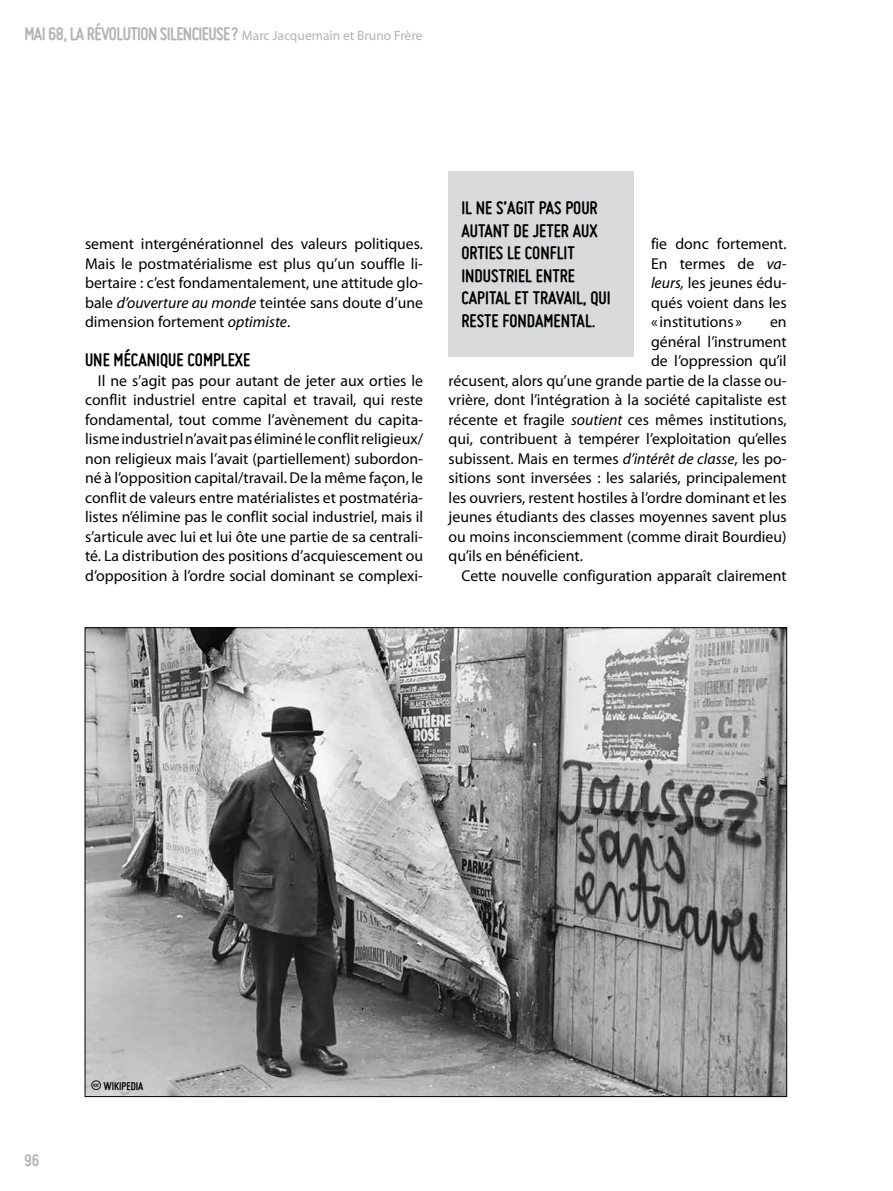
<style>
.page{position:relative;width:893px;height:1191px;background:#fff}
.page>*{position:absolute;margin:0;border:0;box-sizing:border-box;transform-origin:0 0}
.t1{font:700 19.5px/22.5px "Miso";color:#000}
.t2{font:700 19.5px "Miso";letter-spacing:-.03em;color:#b1b3b4}
.t3{font:700 18px "Miso";color:#b1b3b4}
.t4{font:15.75px/19.5px "Myriad Pro";color:#000;text-align:justify}
.t5{font:700 12px "Miso";color:#000}
.s1{font-family:"Myriad Pro";font-weight:400;font-size:13.5px}
.s2{font-style:italic}
</style>
<div class="page">
<div style="left:449px;top:171px;width:185px;height:185px;background:#d9dadb"></div>
<img style="left:87px;top:629px;width:698px;height:466px">
<svg style="left:91px;top:1080px;width:10px;height:9px"></svg>
<p class="t2" style="left:24px;top:23px;width:399px">MAI 68, LA RÉVOLUTION SILENCIEUSE? <span class="s1">Marc Jacquemain et Bruno Frère</span></p>
<p class="t4" style="left:85px;top:234px;width:340px">sement intergénérationnel des valeurs politiques.<br>Mais le postmatérialisme est plus qu’un souffle li&shy;bertaire : c’est fondamentalement, une attitude glo&shy;bale <span class="s2">d’ouverture au monde</span> teintée sans doute d’une dimension fortement <span class="s2">optimiste</span>.</p>
<p class="t1" style="left:85px;top:348px;width:167px">UNE MÉCANIQUE COMPLEXE</p>
<p class="t4" style="left:85px;top:370px;width:340px;text-indent:13px">Il ne s’agit pas pour autant de jeter aux orties le conflit industriel entre capital et travail, qui reste fondamental, tout comme l’avènement du capita&shy;lisme industriel n’avait pas éliminé le conflit religieux/ non religieux mais l’avait (partiellement) subordon&shy;né à l’opposition capital/travail. De la même façon, le conflit de valeurs entre matérialistes et postmatéria&shy;listes n’élimine pas le conflit social industriel, mais il s’articule avec lui et lui ôte une partie de sa centrali&shy;té. La distribution des positions d’acquiescement ou d’opposition à l’ordre social dominant se complexi-</p>
<p class="t1" style="left:461px;top:196px;width:151px">IL NE S’AGIT PAS POUR<br>AUTANT DE JETER AUX<br>ORTIES LE CONFLIT<br>INDUSTRIEL ENTRE<br>CAPITAL ET TRAVAIL, QUI<br>RESTE FONDAMENTAL.</p>
<p class="t4" style="left:651px;top:234px;width:137px">fie donc fortement.<br>En termes de <span class="s2">va&shy;leurs,</span> les jeunes édu&shy;qués voient dans les « institutions »</p>
<p class="t4" style="left:770px;top:312px;width:18px">en</p>
<p class="t4" style="left:651px;top:331px;width:137px">général l’instrument</p>
<p class="t4" style="left:651px;top:351px;width:137px">de l’oppression qu’il</p>
<p class="t4" style="left:449px;top:370px;width:340px">récusent, alors qu’une grande partie de la classe ou-</p>
<p class="t4" style="left:449px;top:390px;width:340px">vrière, dont l’intégration à la société capitaliste est</p>
<p class="t4" style="left:449px;top:409px;width:340px">récente et fragile <span class="s2">soutient</span> ces mêmes institutions,</p>
<p class="t4" style="left:449px;top:429px;width:340px">qui, contribuent à tempérer l’exploitation qu’elles</p>
<p class="t4" style="left:449px;top:448px;width:340px">subissent. Mais en termes <span class="s2">d’intérêt de classe</span>, les po-</p>
<p class="t4" style="left:449px;top:468px;width:340px">sitions sont inversées : les salariés, principalement</p>
<p class="t4" style="left:449px;top:487px;width:340px">les ouvriers, restent hostiles à l’ordre dominant et les</p>
<p class="t4" style="left:449px;top:507px;width:340px">jeunes étudiants des classes moyennes savent plus</p>
<p class="t4" style="left:449px;top:526px;width:340px">ou moins inconsciemment (comme dirait Bourdieu)</p>
<p class="t4" style="left:449px;top:546px;width:136px">qu’ils en bénéficient.</p>
<p class="t4" style="left:461px;top:565px;width:327px">Cette nouvelle configuration apparaît clairement</p>
<p class="t3" style="left:24px;top:1150px;width:16px">96</p>
<p class="t5" style="left:103px;top:1079px;width:42px">WIKIPEDIA</p>
</div>
